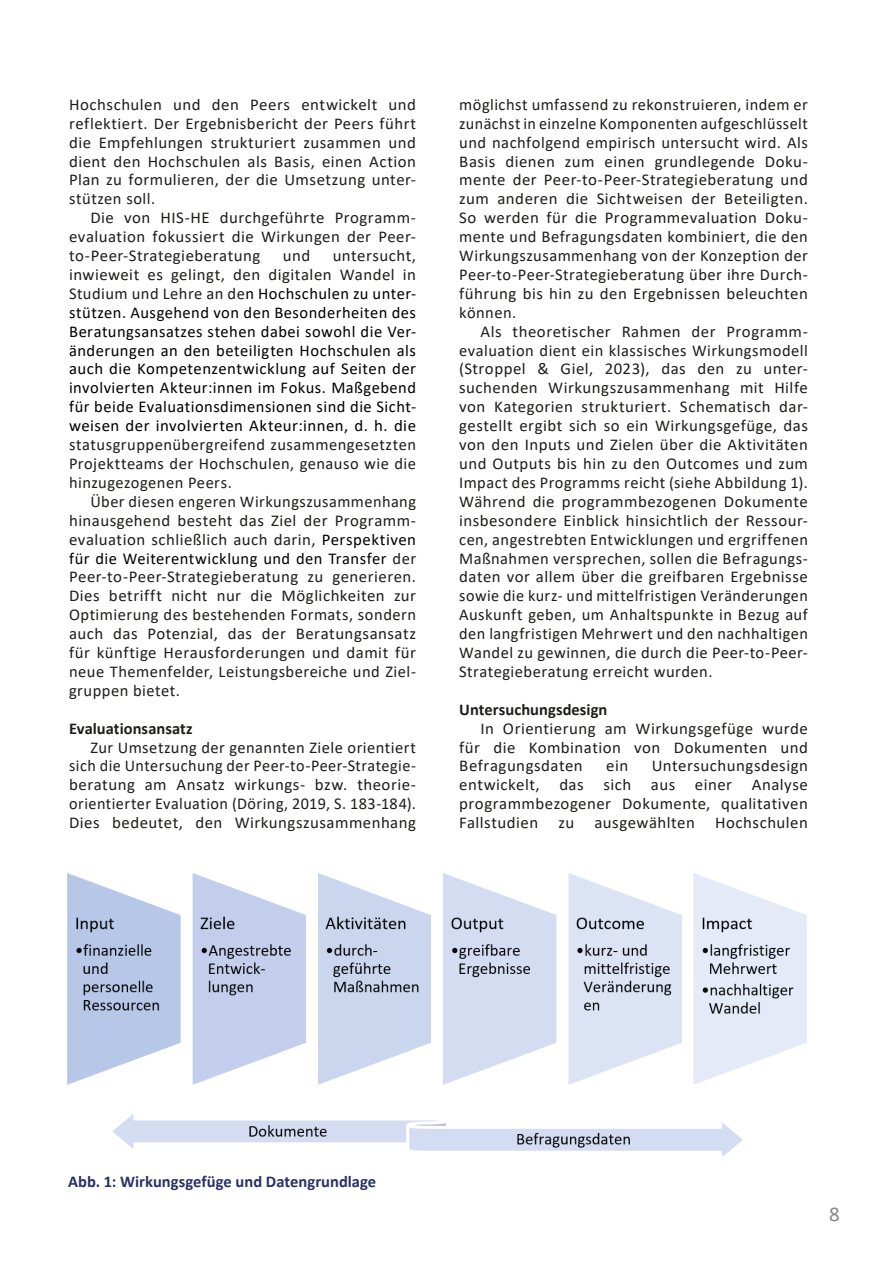
<style>
.page{position:relative;width:893px;height:1263px;background:#fff}
.page>*{position:absolute;margin:0;border:0;box-sizing:border-box;transform-origin:0 0}
.t1{font:21px "Calibri";color:#878787}
.Standard_1-spaltig__Erstzeileneinzug{font:16.5px/18.9px "Calibri";letter-spacing:.025em;color:#1d1d1b;text-align:justify}
.Standard_1-spaltig__Erstzeileneinzug-2{font:16.5px/18.9px "Calibri";letter-spacing:.025em;color:#000;text-align:justify}
.Bildunterschrift{font:700 16.5px "Calibri";color:#283067}
.Standard_1-spaltig{font:700 16.5px "Calibri";color:#1d1d1b}
.s1{color:#1d1d1b}
.s2{color:#000}
</style>
<div class="page">
<img style="left:67px;top:873px;width:740px;height:283px">
<p class="Standard_1-spaltig__Erstzeileneinzug" style="left:69px;top:95px;width:348px">Hochschulen und den Peers entwickelt und reflektiert. Der Ergebnisbericht der Peers führt die Empfehlungen strukturiert zusammen und dient den Hochschulen als Basis, einen Action Plan zu formulieren, der die Umsetzung unter&shy;stützen soll.</p>
<p class="Standard_1-spaltig__Erstzeileneinzug" style="left:69px;top:208px;width:348px;text-indent:21px">Die von HIS-HE durchgeführte Programm&shy;evaluation fokussiert die Wirkungen der Peer&shy;to-Peer-Strategieberatung</p>
<p class="Standard_1-spaltig__Erstzeileneinzug-2" style="left:69px;top:246px;width:348px;text-indent:264px"><span class="s1">untersucht, inwieweit es gelingt, den digitalen Wandel in Studium und Lehre an de</span>n Hochschulen zu unter&shy;stützen. Ausgehend von den Besonderheiten des Beratungsansatzes stehen dabei sowohl die Ver&shy;änderungen an den beteiligten Hochschulen als auch die Kompetenzentwicklung auf Seiten der involvierten Akteur:innen im Fokus. Maßgebend für beide Evaluationsdimensionen sind die Sicht&shy;weisen der involvierten Akteur:innen, d. h. die <span class="s1">statusgruppenübergreifend zusammengesetzten Projektteams der Hochschulen, genauso wie die hinzugezogenen Peers.</span></p>
<p class="Standard_1-spaltig__Erstzeileneinzug" style="left:69px;top:491px;width:348px;text-indent:21px">Über diesen engeren Wirkungszusammenhang hinausgehend besteht das Ziel der Programm&shy;evaluation schließlich auch darin, <span class="s2">Perspektiven für die Weiterentwicklung und den Transfer</span> der Peer-to-Peer-Strategieberatung zu generieren.<br>Dies betrifft nicht nur die Möglichkeiten zur Optimierung des bestehenden Formats, sondern auch das Potenzial, das der Beratungsansatz für künftige Herausforderungen und damit für neue Themenfelder, Leistungsbereiche und Ziel&shy;gruppen bietet.</p>
<p class="Standard_1-spaltig" style="left:69px;top:716px;width:125px">Evaluationsansatz</p>
<p class="Standard_1-spaltig__Erstzeileneinzug" style="left:69px;top:737px;width:348px;text-indent:21px">Zur Umsetzung der genannten Ziele orientiert sich die Untersuchung der Peer-to-Peer-Strategie&shy;beratung am Ansatz wirkungs- bzw. theorie&shy;orientierter Evaluation (Döring, 2019, S. 183-184).<br>Dies bedeutet, den Wirkungszusammenhang</p>
<p class="Standard_1-spaltig__Erstzeileneinzug" style="left:283px;top:246px;width:29px">und</p>
<p class="Standard_1-spaltig__Erstzeileneinzug" style="left:459px;top:95px;width:350px">möglichst umfassend zu rekonstruieren, indem er zunächst in einzelne Komponenten aufgeschlüsselt und nachfolgend empirisch untersucht wird. Als Basis dienen zum einen grundlegende Doku&shy;mente der Peer-to-Peer-Strategieberatung und zum anderen die Sichtweisen der Beteiligten.<br>So werden für die Programmevaluation Doku&shy;mente und Befragungsdaten kombiniert, die den Wirkungszusammenhang von der Konzeption der Peer-to-Peer-Strategieberatung über ihre Durch&shy;führung bis hin zu den Ergebnissen beleuchten können.</p>
<p class="Standard_1-spaltig__Erstzeileneinzug" style="left:459px;top:321px;width:350px;text-indent:21px">Als theoretischer Rahmen der Programm&shy;evaluation dient ein klassisches Wirkungsmodell (Stroppel &amp; Giel, 2023), das den zu unter&shy;suchenden Wirkungszusammenhang mit Hilfe von Kategorien strukturiert. Schematisch dar&shy;gestellt ergibt sich so ein Wirkungsgefüge, das von den Inputs und Zielen über die Aktivitäten und Outputs bis hin zu den Outcomes und zum Impact des Programms reicht (siehe Abbildung 1).<br>Während die programmbezogenen Dokumente insbesondere Einblick hinsichtlich der Ressour&shy;cen, angestrebten Entwicklungen und ergriffenen Maßnahmen versprechen, sollen die Befragungs&shy;daten vor allem über die greifbaren Ergebnisse sowie die kurz- und mittelfristigen Veränderungen Auskunft geben, um Anhaltspunkte in Bezug auf den langfristigen Mehrwert und den nachhaltigen Wandel zu gewinnen, die durch die Peer-to-Peer-Strategieberatung erreicht wurden.</p>
<p class="Standard_1-spaltig" style="left:459px;top:698px;width:150px">Untersuchungsdesign</p>
<p class="Standard_1-spaltig__Erstzeileneinzug" style="left:459px;top:718px;width:350px;text-indent:21px">In Orientierung am Wirkungsgefüge wurde für die Kombination von Dokumenten und Befragungsdaten</p>
<p class="Standard_1-spaltig__Erstzeileneinzug" style="left:459px;top:756px;width:350px;text-indent:192px">Untersuchungsdesign entwickelt, das sich aus einer Analyse programmbezogener Dokumente, qualitativen Fallstudien zu ausgewählten Hochschulen</p>
<p class="Standard_1-spaltig__Erstzeileneinzug" style="left:606px;top:756px;width:23px">ein</p>
<p class="Bildunterschrift" style="left:68px;top:1170px;width:310px">Abb. 1: Wirkungsgefüge und Datengrundlage</p>
<p class="t1" style="left:829px;top:1200px;width:12px">8</p>
</div>
